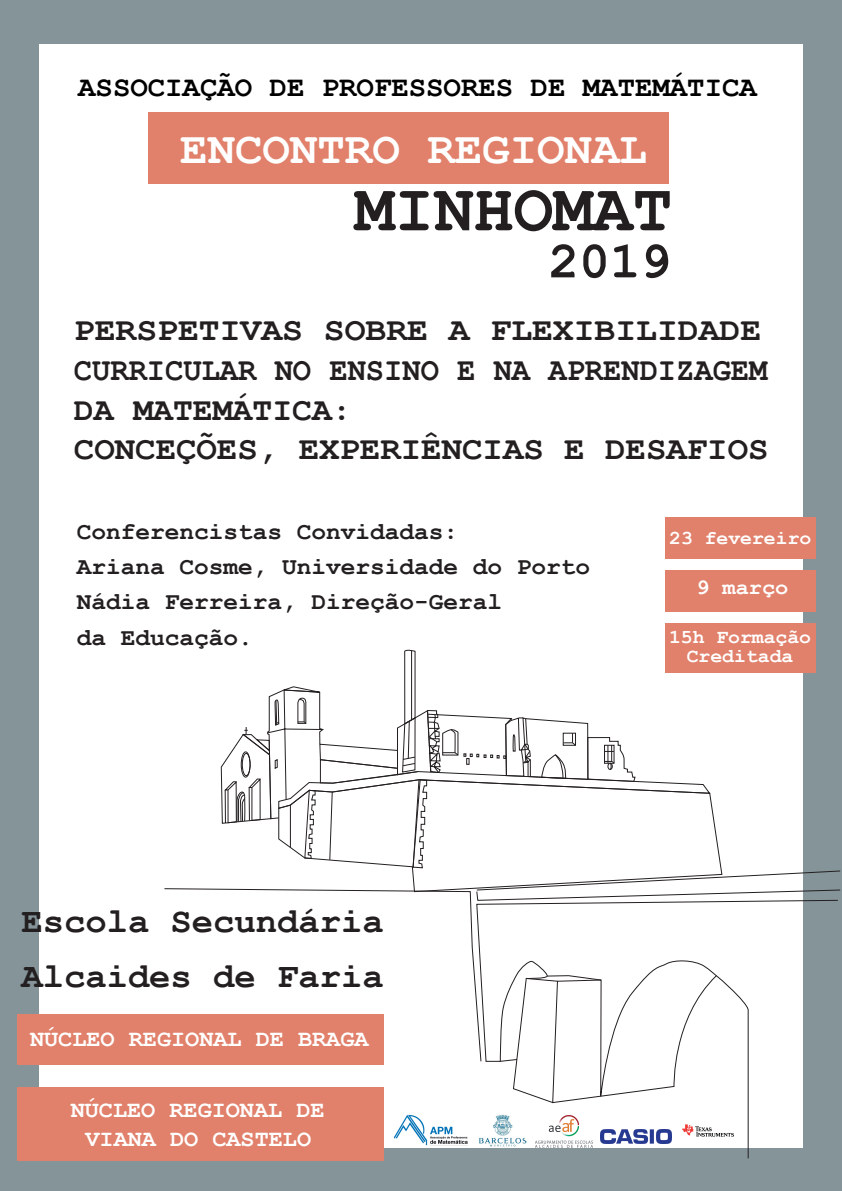
<style>
.page{position:relative;width:842px;height:1191px;background:#fff}
.page>*{position:absolute;margin:0;border:0;box-sizing:border-box;transform-origin:0 0}
.t1{font:700 66.2px "Courier New";color:#231f20}
.t2{font:700 51.1px "Courier New";color:#231f20}
.t3{font:700 45.8px "Courier New";color:#fff}
.t4{font:700 35.5px/55.6px "Courier New";color:#231f20}
.t5{font:700 33.1px/39.7px "Courier New";color:#231f20;scale:1.05 1}
.t6{font:700 29px "Courier New";color:#000}
.t7{font:700 24.4px/35.3px "Courier New";color:#231f20}
.t8{font:700 23.5px "Courier New";color:#fff}
.t9{font:700 21.9px "Courier New";color:#fff}
.t10{font:700 19.7px/18.7px "Courier New";color:#fff;text-align:center}
</style>
<div class="page">
<div style="left:0;top:0;width:842px;height:1190px;background:#849499"></div>
<div style="left:39px;top:44px;width:764px;height:1103px;background:#fff"></div>
<svg style="left:164px;top:888px;width:312px;height:174px"></svg>
<svg style="left:476px;top:901px;width:363px;height:290px"></svg>
<svg style="left:525px;top:974px;width:193px;height:129px"></svg>
<svg style="left:499px;top:1058px;width:19px;height:4px"></svg>
<svg style="left:220px;top:634px;width:621px;height:267px"></svg>
<hr style="left:225px;top:790px;width:1px;height:33px;background:#231f20">
<hr style="left:411px;top:650px;width:1px;height:70px;background:#231f20">
<div style="left:17px;top:1087px;width:366px;height:73px;background:#e1816b"></div>
<div style="left:17px;top:1014px;width:366px;height:50px;background:#e1816b"></div>
<div style="left:148px;top:112px;width:521px;height:72px;background:#e1816b"></div>
<img style="left:395px;top:1112px;width:141px;height:35px">
<img style="left:600px;top:1129px;width:71px;height:14px">
<img style="left:535px;top:1115px;width:57px;height:32px">
<img style="left:683px;top:1117px;width:50px;height:26px">
<div style="left:665px;top:517px;width:150px;height:42px;background:#e1816b"></div>
<div style="left:665px;top:569px;width:150px;height:42px;background:#e1816b"></div>
<div style="left:665px;top:623px;width:150px;height:49px;background:#e1816b"></div>
<p class="t6" style="left:78px;top:69px;width:680px">ASSOCIAÇÃO DE PROFESSORES DE MATEMÁTICA</p>
<h3 class="t3" style="left:180px;top:120px;width:468px">ENCONTRO REGIONAL</h3>
<h1 class="t1" style="left:355px;top:169px;width:319px">MINHOMAT</h1>
<h2 class="t2" style="left:548px;top:230px;width:124px">2019</h2>
<p class="t5" style="left:74px;top:309px;width:663px">PERSPETIVAS SOBRE A FLEXIBILIDADE<br>CURRICULAR NO ENSINO E NA APRENDIZAGEM<br>DA MATEMÁTICA:<br>CONCEÇÕES, EXPERIÊNCIAS E DESAFIOS</p>
<p class="t7" style="left:77px;top:513px;width:515px">Conferencistas Convidadas:<br>Ariana Cosme, Universidade do Porto<br>Nádia Ferreira, Direção-Geral<br>da Educação.</p>
<p class="t10" style="left:669px;top:528px;width:144px">23 fevereiro</p>
<p class="t9" style="left:696px;top:573px;width:93px">9 março</p>
<p class="t10" style="left:669px;top:627px;width:144px">15h Formação<br>Creditada</p>
<p class="t4" style="left:21px;top:891px;width:364px">Escola Secundária<br>Alcaides de Faria</p>
<p class="t8" style="left:30px;top:1024px;width:340px">NÚCLEO REGIONAL DE BRAGA</p>
<p class="t8" style="left:71px;top:1095px;width:255px">NÚCLEO REGIONAL DE</p>
<p class="t8" style="left:86px;top:1124px;width:227px">VIANA DO CASTELO</p>
</div>
